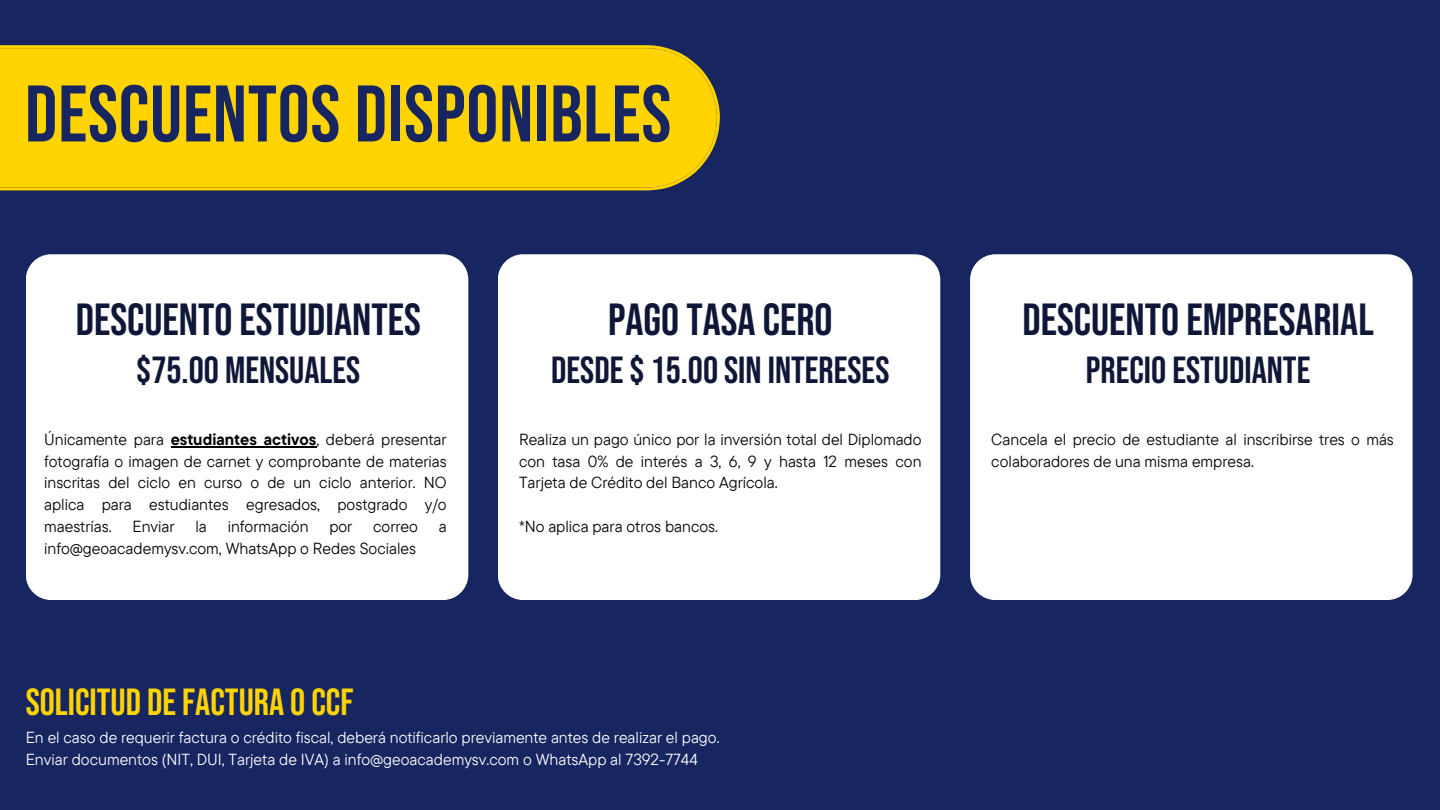
<style>
.page{position:relative;width:1440px;height:810px;background:#172560}
.page>*{position:absolute;margin:0;border:0;box-sizing:border-box;transform-origin:0 0}
.t1{font:80px "Bebas Neue";letter-spacing:.01em;color:#172560}
.t2{font:45px "Bebas Neue";color:#101637}
.t3{font:37.8px "Bebas Neue";color:#101637}
.t4{font:37.8px "Bebas Neue";color:#ffd400}
.t5{font:16px/21.8px "TT Commons Pro";color:#000;text-align:justify}
.t6{font:16px/21.8px "TT Commons Pro";color:#fff}
.s1{font-weight:700}
</style>
<div class="page">
<div style="left:26px;top:254px;width:442px;height:346px;background:#fff;border-radius:25px"></div>
<div style="left:498px;top:254px;width:442px;height:346px;background:#fff;border-radius:25px"></div>
<div style="left:970px;top:254px;width:443px;height:346px;background:#fff;border-radius:25px"></div>
<div style="left:0;top:45px;width:720px;height:145px;background:#ffd400"></div>
<hr style="left:171px;top:446px;width:145px;height:2px;background:#000">
<h1 class="t1" style="left:25px;top:69px;width:648px">DESCUENTOS DISPONIBLES</h1>
<h2 class="t2" style="left:76px;top:295px;width:346px">DESCUENTO ESTUDIANTES</h2>
<h2 class="t2" style="left:608px;top:295px;width:226px">PAGO TASA CERO</h2>
<h3 class="t3" style="left:136px;top:349px;width:226px">$75.00 MENSUALES</h3>
<h3 class="t3" style="left:551px;top:349px;width:340px">DESDE $ 15.00 SIN INTERESES</h3>
<p class="t5" style="left:44px;top:428px;width:404px">Únicamente para <span class="s1">estudiantes activos</span>, deberá presentar fotografía o imagen de carnet y comprobante de materias inscritas del ciclo en curso o de un ciclo anterior. NO aplica para estudiantes egresados, postgrado y/o maestrías.</p>
<p class="t5" style="left:133px;top:515px;width:44px">Enviar</p>
<p class="t5" style="left:195px;top:515px;width:13px">la</p>
<p class="t5" style="left:228px;top:515px;width:82px">información</p>
<p class="t5" style="left:329px;top:515px;width:25px">por</p>
<p class="t5" style="left:373px;top:515px;width:46px">correo</p>
<p class="t5" style="left:439px;top:515px;width:9px">a</p>
<p class="t5" style="left:44px;top:537px;width:373px">info@geoacademysv.com, WhatsApp o Redes Sociales</p>
<p class="t5" style="left:519px;top:428px;width:404px">Realiza un pago único por la inversión total del Diplomado con tasa 0% de interés a 3, 6, 9 y hasta 12 meses con Tarjeta de Crédito del Banco Agrícola.</p>
<p class="t5" style="left:519px;top:515px;width:201px">*No aplica para otros bancos.</p>
<h3 class="t4" style="left:26px;top:681px;width:329px">SOLICITUD DE FACTURA O CCF</h3>
<p class="t6" style="left:26px;top:726px;width:695px">En el caso de requerir factura o crédito fiscal, deberá notificarlo previamente antes de realizar el pago.<br>Enviar documentos (NIT, DUI, Tarjeta de IVA) a info@geoacademysv.com o WhatsApp al 7392-7744</p>
<h2 class="t2" style="left:1023px;top:295px;width:353px">DESCUENTO EMPRESARIAL</h2>
<h3 class="t3" style="left:1086px;top:349px;width:226px">PRECIO ESTUDIANTE</h3>
<p class="t5" style="left:991px;top:428px;width:404px">Cancela el precio de estudiante al inscribirse tres o más colaboradores de una misma empresa.</p>
</div>
